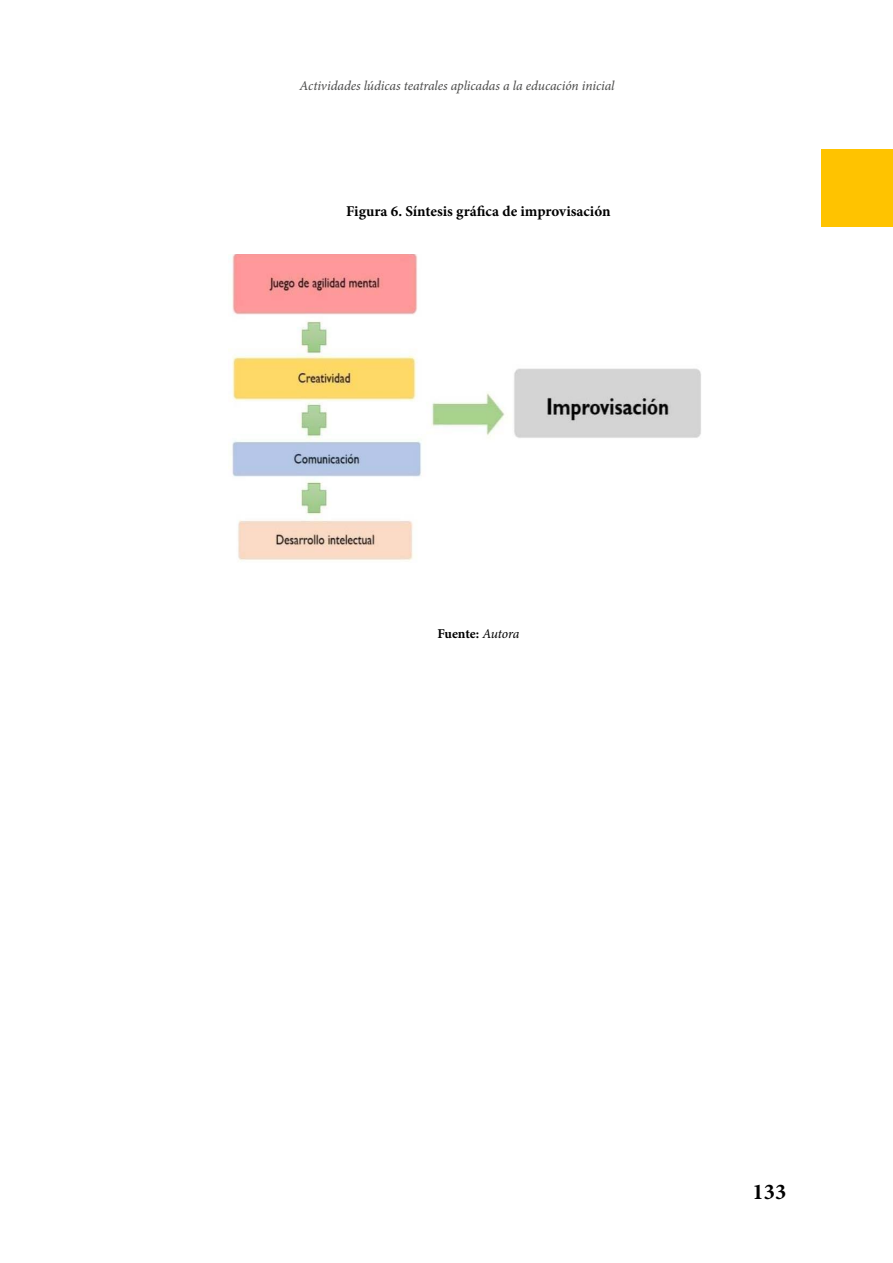
<style>
.page{position:relative;width:893px;height:1263px;background:#fff}
.page>*{position:absolute;margin:0;border:0;box-sizing:border-box;transform-origin:0 0}
.t1{font:700 22.5px "Minion Pro";color:#000}
.Figura{font:700 15px "Minion Pro";color:#000}
.t2{font:italic 13.5px "Minion Pro";letter-spacing:-.005em;color:#4a4a49}
.Fuente{font:700 13.5px "Minion Pro";letter-spacing:-.01em;color:#000}
.s1{font-weight:400;font-style:italic}
</style>
<div class="page">
<div style="left:821px;top:149px;width:72px;height:78px;background:#ffc300"></div>
<img style="left:232px;top:254px;width:469px;height:307px">
<div style="left:568px;top:531px;width:219px;height:77px;background:#fff"></div>
<p class="t2" style="left:300px;top:77px;width:316px">Actividades lúdicas teatrales aplicadas a la educación inicial</p>
<p class="Figura" style="left:346px;top:201px;width:266px">Figura 6. Síntesis gráfica de improvisación</p>
<p class="Fuente" style="left:437px;top:624px;width:84px">Fuente: <span class="s1">Autora</span></p>
<h1 class="t1" style="left:753px;top:1176px;width:35px">133</h1>
</div>
